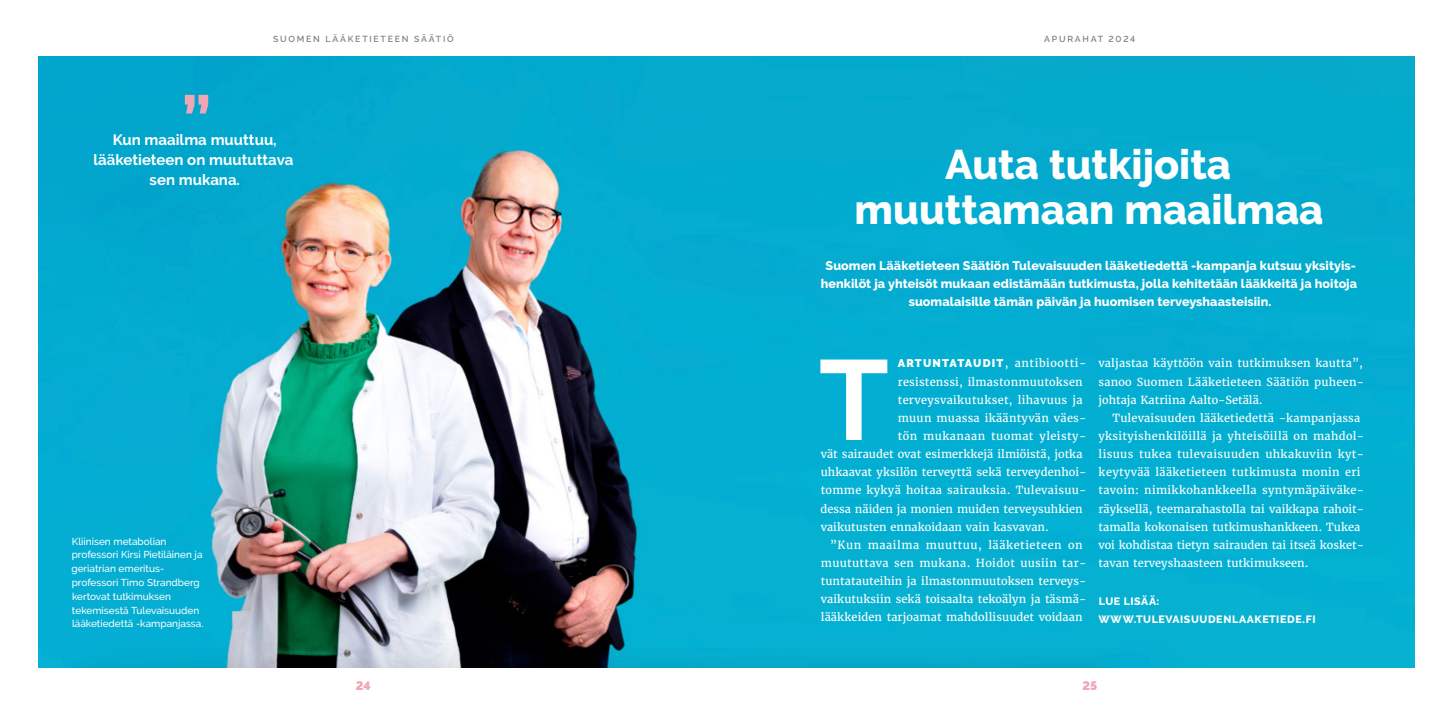
<style>
.page{position:relative;width:1453px;height:727px;background:#fff}
.page>*{position:absolute;margin:0;border:0;box-sizing:border-box;transform-origin:0 0}
.t1{font:700 113.25px "Raleway";color:#fff}
.t2{font:800 41.25px "Raleway";color:#fff}
.Nosto{font:700 15px/20px "Raleway";color:#fff;text-align:center}
.Leipis{font:800 12.5px/18.1px "Raleway";letter-spacing:.005em;color:#fff;text-align:center}
.t3{font:900 12.25px "Raleway";color:#f2a6b5}
.t4{font:11.12px/18.1px "Merriweather";letter-spacing:.01em;color:#fff;text-align:center}
.t5{font:900 11.12px "Raleway";letter-spacing:.11em;color:#fff}
.t6{font:11.12px "Merriweather";letter-spacing:.04em;color:#fff}
.luettelon_otsikko{font:800 10.62px/18.1px "Raleway";letter-spacing:.055em;color:#fff}
.Nosto2{font:500 10px/13.8px "Raleway";color:#fff}
.t7{font:600 8.75px "Raleway";letter-spacing:.2em;color:#808285}
.s1{font-family:"Merriweather";font-weight:400}
</style>
<div class="page">
<img style="left:39px;top:56px;width:1375px;height:611px">
<svg style="left:185px;top:95px;width:23px;height:18px"></svg>
<p class="t7" style="left:273px;top:34px;width:182px">SUOMEN LÄÄKETIETEEN SÄÄTIÖ</p>
<p class="t7" style="left:1044px;top:34px;width:93px">APURAHAT 2024</p>
<p class="Nosto" style="left:94px;top:130px;width:201px">Kun maailma muuttuu, lääketieteen on muututtava sen mukana.</p>
<p class="Nosto2" style="left:72px;top:534px;width:96px">Kliinisen metabolian</p>
<p class="Nosto2" style="left:71px;top:548px;width:133px">professori Kirsi Pietiläinen ja geriatrian emeritus&shy;professori Timo Strandberg kertovat tutkimuksen tekemisestä Tulevaisuuden lääketiedettä -kampanjassa.</p>
<p class="t2" style="left:945px;top:141px;width:287px">Auta tutkijoita</p>
<p class="t2" style="left:854px;top:186px;width:470px">muuttamaan maailmaa</p>
<p class="Leipis" style="left:821px;top:257px;width:538px">Suomen Lääketieteen Säätiön Tulevaisuuden lääketiedettä -kampanja kutsuu yksityis&shy;henkilöt ja yhteisöt mukaan edistämään tutkimusta, jolla kehitetään lääkkeitä ja hoitoja suomalaisille tämän päivän ja huomisen terveyshaasteisiin.</p>
<p class="t1" style="left:819px;top:335px;width:72px">T</p>
<p class="t5" style="left:898px;top:357px;width:190px">ARTUNTATAUDIT<span class="s1">, antibiootti-</span></p>
<p class="t4" style="left:898px;top:372px;width:186px">resistenssi, ilmastonmuutoksen</p>
<p class="t4" style="left:898px;top:390px;width:186px">terveysvaikutukset, lihavuus ja</p>
<p class="t4" style="left:898px;top:408px;width:190px">muun muassa ikääntyvän väes-</p>
<p class="t6" style="left:898px;top:429px;width:190px">tön mukanaan tuomat yleisty-</p>
<p class="t4" style="left:821px;top:445px;width:263px">vät sairaudet ovat esimerkkejä ilmiöistä, jotka</p>
<p class="t4" style="left:821px;top:463px;width:267px">uhkaavat yksilön terveyttä sekä terveydenhoi-</p>
<p class="t4" style="left:821px;top:481px;width:267px">tomme kykyä hoitaa sairauksia. Tulevaisuu-</p>
<p class="t4" style="left:820px;top:499px;width:264px">dessa näiden ja monien muiden terveysuhkien</p>
<p class="t4" style="left:821px;top:517px;width:230px">vaikutusten ennakoidaan vain kasvavan.</p>
<p class="t4" style="left:821px;top:535px;width:267px">”Kun maailma muuttuu, lääketieteen on muututtava sen mukana. Hoidot uusiin tar&shy;tuntatauteihin ja ilmastonmuutoksen terveys&shy;vaikutuksiin sekä toisaalta tekoälyn ja täsmä&shy;lääkkeiden tarjoamat mahdollisuudet voidaan</p>
<p class="t4" style="left:1098px;top:354px;width:267px;text-align:justify">valjastaa käyttöön vain tutkimuksen kautta”, sanoo Suomen Lääketieteen Säätiön puheen&shy;johtaja Katriina Aalto-Setälä.</p>
<p class="t4" style="left:1098px;top:408px;width:267px;text-align:left;text-indent:14px">Tulevaisuuden lääketiedettä -kampanjassa yksityishenkilöillä ja yhteisöillä on mahdol&shy;lisuus tukea tulevaisuuden uhkakuviin kyt&shy;keytyvää lääketieteen tutkimusta monin eri tavoin: nimikkohankkeella syntymäpäiväke&shy;räyksellä, teemarahastolla tai vaikkapa rahoit&shy;tamalla kokonaisen tutkimushankkeen. Tukea voi kohdistaa tietyn sairauden tai itseä kosket&shy;tavan terveyshaasteen tutkimukseen.</p>
<p class="luettelon_otsikko" style="left:1098px;top:591px;width:219px">LUE LISÄÄ:<br>WWW.TULEVAISUUDENLAAKETIEDE.FI</p>
<p class="t3" style="left:356px;top:678px;width:17px">24</p>
<p class="t3" style="left:1082px;top:678px;width:16px">25</p>
</div>
